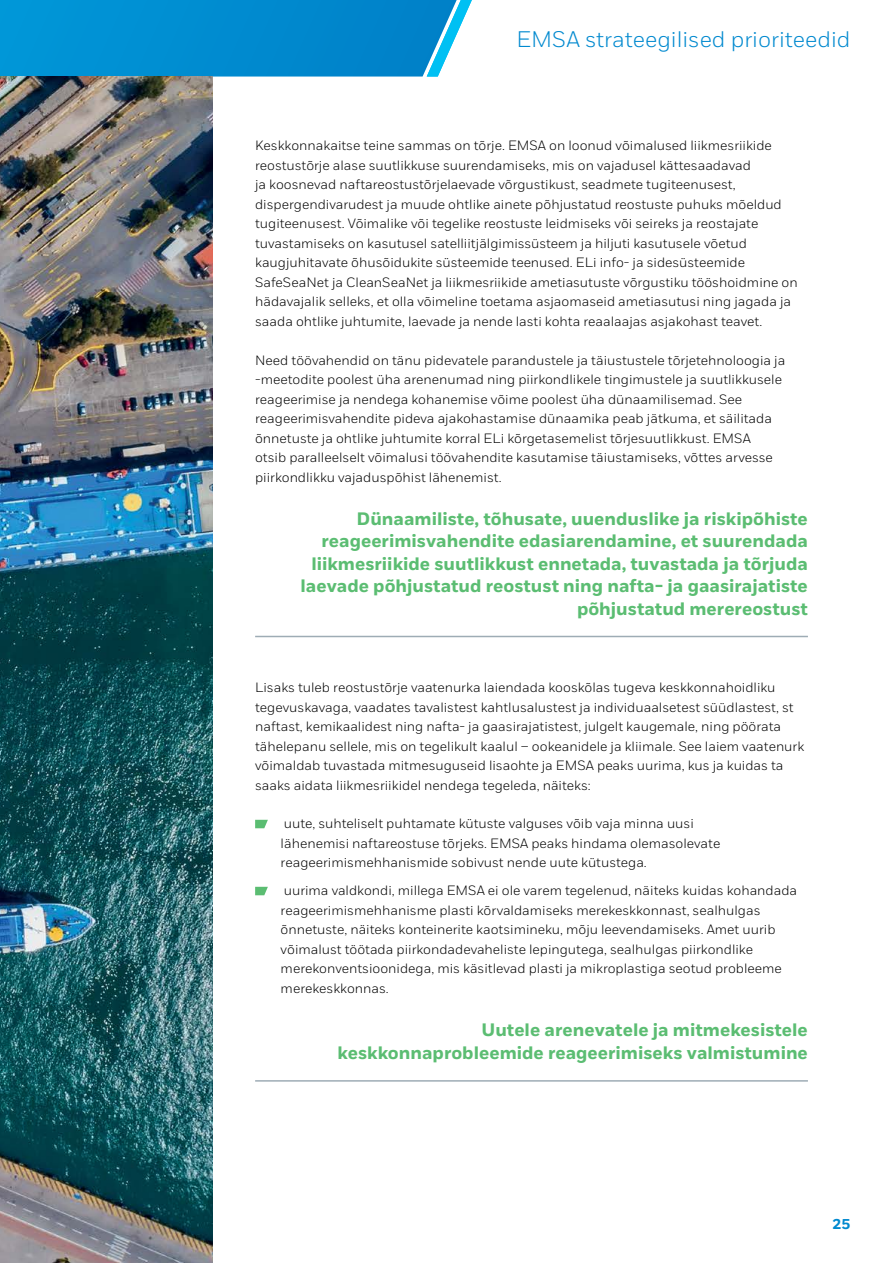
<style>
.page{position:relative;width:893px;height:1263px;background:#fff}
.page>*{position:absolute;margin:0;border:0;box-sizing:border-box;transform-origin:0 0}
.t1{font:300 22.5px "Fort";color:#0089cf}
.t2{font:700 18px/22.5px "Fort";color:#5bbd72;text-align:right}
.t3{font:700 14.25px "Fort";color:#0089cf}
.t4{font:300 13.5px/19.5px "Fort";color:#000}
</style>
<div class="page">
<svg style="left:0;top:0;width:472px;height:77px;background:#0c92d2"></svg>
<img style="left:0;top:77px;width:213px;height:1186px">
<svg style="left:255px;top:820px;width:13px;height:8px"></svg>
<svg style="left:255px;top:887px;width:13px;height:8px"></svg>
<hr style="left:255px;top:636px;width:553px;height:1px;background:#9eacb5">
<hr style="left:255px;top:1080px;width:553px;height:2px;background:#9eacb5">
<h1 class="t1" style="left:516px;top:26px;width:335px">EMSA strateegilised prioriteedid</h1>
<p class="t4" style="left:255px;top:136px;width:544px">Keskkonnakaitse teine sammas on tõrje. EMSA on loonud võimalused liikmesriikide reostustõrje alase suutlikkuse suurendamiseks, mis on vajadusel kättesaadavad<br>ja koosnevad naftareostustõrjelaevade võrgustikust, seadmete tugiteenusest, dispergendivarudest ja muude ohtlike ainete põhjustatud reostuste puhuks mõeldud tugiteenusest. Võimalike või tegelike reostuste leidmiseks või seireks ja reostajate tuvastamiseks on kasutusel satelliitjälgimissüsteem ja hiljuti kasutusele võetud kaugjuhitavate õhusõidukite süsteemide teenused. ELi info- ja sidesüsteemide SafeSeaNet ja CleanSeaNet ja liikmesriikide ametiasutuste võrgustiku tööshoidmine on hädavajalik selleks, et olla võimeline toetama asjaomaseid ametiasutusi ning jagada ja saada ohtlike juhtumite, laevade ja nende lasti kohta reaalaajas asjakohast teavet.</p>
<p class="t4" style="left:255px;top:350px;width:532px">Need töövahendid on tänu pidevatele parandustele ja täiustustele tõrjetehnoloogia ja -meetodite poolest üha arenenumad ning piirkondlikele tingimustele ja suutlikkusele reageerimise ja nendega kohanemise võime poolest üha dünaamilisemad. See reageerimisvahendite pideva ajakohastamise dünaamika peab jätkuma, et säilitada õnnetuste ja ohtlike juhtumite korral ELi kõrgetasemelist tõrjesuutlikkust. EMSA otsib paralleelselt võimalusi töövahendite kasutamise täiustamiseks, võttes arvesse piirkondlikku vajaduspõhist lähenemist.</p>
<p class="t2" style="left:301px;top:508px;width:509px">Dünaamiliste, tõhusate, uuenduslike ja riskipõhiste reageerimisvahendite edasiarendamine, et suurendada liikmesriikide suutlikkust ennetada, tuvastada ja tõrjuda laevade põhjustatud reostust ning nafta- ja gaasirajatiste põhjustatud merereostust</p>
<p class="t4" style="left:255px;top:678px;width:551px">Lisaks tuleb reostustõrje vaatenurka laiendada kooskõlas tugeva keskkonnahoidliku tegevuskavaga, vaadates tavalistest kahtlusalustest ja individuaalsetest süüdlastest, st naftast, kemikaalidest ning nafta- ja gaasirajatistest, julgelt kaugemale, ning pöörata tähelepanu sellele, mis on tegelikult kaalul – ookeanidele ja kliimale. See laiem vaatenurk võimaldab tuvastada mitmesuguseid lisaohte ja EMSA peaks uurima, kus ja kuidas ta saaks aidata liikmesriikidel nendega tegeleda, näiteks:</p>
<p class="t4" style="left:281px;top:814px;width:441px">uute, suhteliselt puhtamate kütuste valguses võib vaja minna uusi lähenemisi naftareostuse tõrjeks. EMSA peaks hindama olemasolevate reageerimismehhanismide sobivust nende uute kütustega.</p>
<p class="t4" style="left:281px;top:881px;width:518px">uurima valdkondi, millega EMSA ei ole varem tegelenud, näiteks kuidas kohandada reageerimismehhanisme plasti kõrvaldamiseks merekeskkonnast, sealhulgas õnnetuste, näiteks konteinerite kaotsimineku, mõju leevendamiseks. Amet uurib võimalust töötada piirkondadevaheliste lepingutega, sealhulgas piirkondlike merekonventsioonidega, mis käsitlevad plasti ja mikroplastiga seotud probleeme merekeskkonnas.</p>
<h2 class="t2" style="left:337px;top:1019px;width:472px">Uutele arenevatele ja mitmekesistele keskkonnaprobleemide reageerimiseks valmistumine</h2>
<p class="t3" style="left:833px;top:1215px;width:19px">25</p>
</div>
